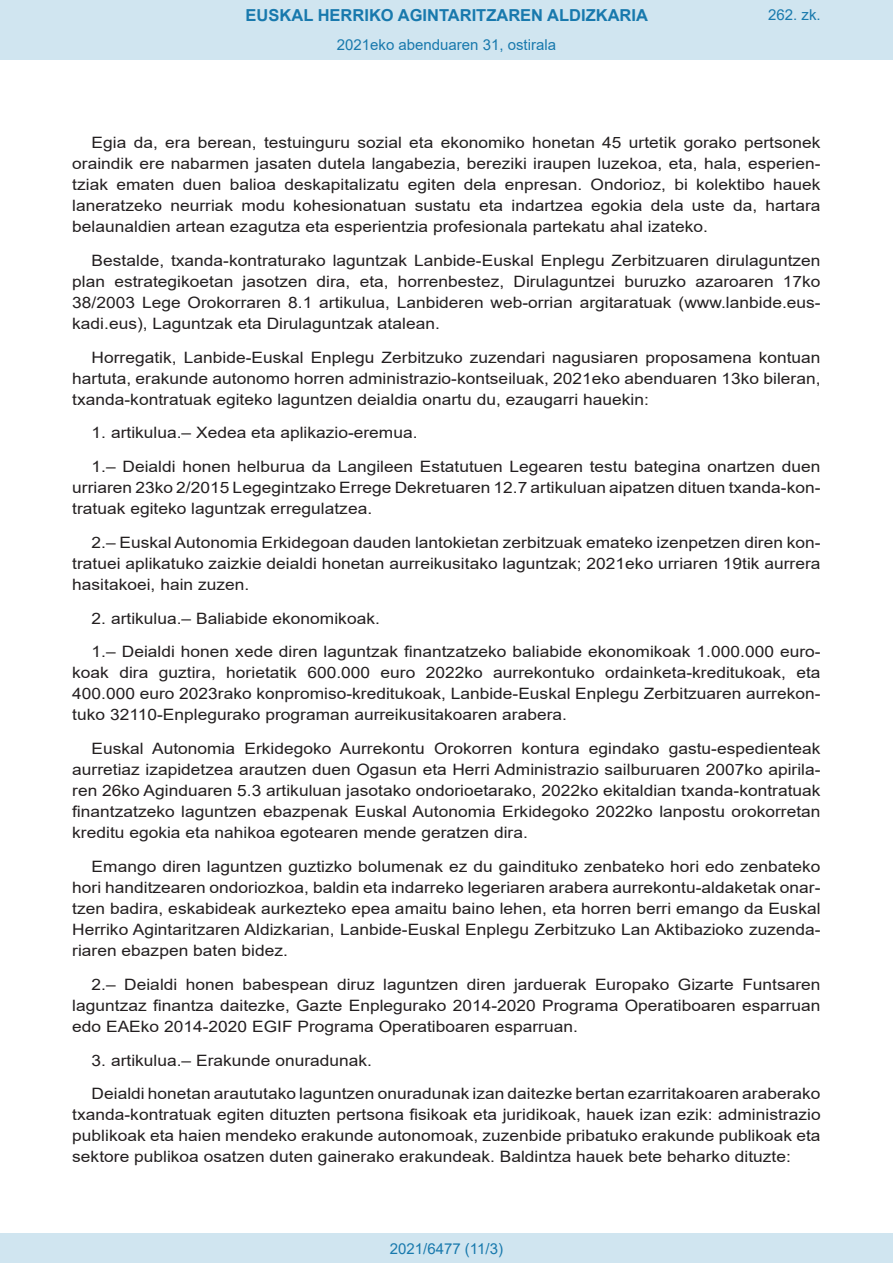
<style>
.page{position:relative;width:893px;height:1263px;background:#fff}
.page>*{position:absolute;margin:0;border:0;box-sizing:border-box;transform-origin:0 0}
.t1{font:700 16.5px "Arial";color:#1879ad}
.BOPVDetalle{font:15.6px/21px "Arial";color:#231f20;text-align:justify;scale:1.11 1}
.Paginacion_Centro{font:15px "Arial";color:#1879ad}
</style>
<div class="page">
<div style="left:0;top:0;width:893px;height:60px;background:#d0e5f0"></div>
<div style="left:0;top:1233px;width:893px;height:30px;background:#d0e5f0"></div>
<p class="t1" style="left:246px;top:3px;width:404px">EUSKAL HERRIKO AGINTARITZAREN ALDIZKARIA</p>
<p class="Paginacion_Centro" style="left:337px;top:35px;width:221px">2021eko abenduaren 31, ostirala</p>
<p class="Paginacion_Centro" style="left:768px;top:5px;width:54px">262. zk.</p>
<p class="BOPVDetalle" style="left:72px;top:132px;width:676px;text-indent:19px">Egia da, era berean, testuinguru sozial eta ekonomiko honetan 45 urtetik gorako pertsonek oraindik ere nabarmen jasaten dutela langabezia, bereziki iraupen luzekoa, eta, hala, esperien&shy;tziak ematen duen balioa deskapitalizatu egiten dela enpresan. Ondorioz, bi kolektibo hauek laneratzeko neurriak modu kohesionatuan sustatu eta indartzea egokia dela uste da, hartara belaunaldien artean ezagutza eta esperientzia profesionala partekatu ahal izateko.</p>
<p class="BOPVDetalle" style="left:72px;top:250px;width:676px;text-indent:19px">Bestalde, txanda-kontraturako laguntzak Lanbide-Euskal Enplegu Zerbitzuaren dirulaguntzen plan estrategikoetan jasotzen dira, eta, horrenbestez, Dirulaguntzei buruzko azaroaren 17ko 38/2003 Lege Orokorraren 8.1 artikulua, Lanbideren web-orrian argitaratuak (www.lanbide.eus&shy;kadi.eus), Laguntzak eta Dirulaguntzak atalean.</p>
<p class="BOPVDetalle" style="left:72px;top:347px;width:676px;text-indent:19px">Horregatik, Lanbide-Euskal Enplegu Zerbitzuko zuzendari nagusiaren proposamena kontuan hartuta, erakunde autonomo horren administrazio-kontseiluak, 2021eko abenduaren 13ko bileran, txanda-kontratuak egiteko laguntzen deialdia onartu du, ezaugarri hauekin:</p>
<p class="BOPVDetalle" style="left:92px;top:422px;width:295px">1. artikulua.– Xedea eta aplikazio-eremua.</p>
<p class="BOPVDetalle" style="left:72px;top:456px;width:676px;text-indent:19px">1.– Deialdi honen helburua da Langileen Estatutuen Legearen testu bategina onartzen duen urriaren 23ko 2/2015 Legegintzako Errege Dekretuaren 12.7 artikuluan aipatzen dituen txanda-kon&shy;tratuak egiteko laguntzak erregulatzea.</p>
<p class="BOPVDetalle" style="left:72px;top:532px;width:676px;text-indent:19px">2.– Euskal Autonomia Erkidegoan dauden lantokietan zerbitzuak emateko izenpetzen diren kon&shy;tratuei aplikatuko zaizkie deialdi honetan aurreikusitako laguntzak; 2021eko urriaren 19tik aurrera hasitakoei, hain zuzen.</p>
<p class="BOPVDetalle" style="left:92px;top:608px;width:261px">2. artikulua.– Baliabide ekonomikoak.</p>
<p class="BOPVDetalle" style="left:72px;top:641px;width:676px;text-indent:19px">1.– Deialdi honen xede diren laguntzak finantzatzeko baliabide ekonomikoak 1.000.000 euro&shy;koak dira guztira, horietatik 600.000 euro 2022ko aurrekontuko ordainketa-kreditukoak, eta 400.000 euro 2023rako konpromiso-kreditukoak, Lanbide-Euskal Enplegu Zerbitzuaren aurrekon&shy;tuko 32110-Enplegurako programan aurreikusitakoaren arabera.</p>
<p class="BOPVDetalle" style="left:72px;top:738px;width:676px;text-indent:19px">Euskal Autonomia Erkidegoko Aurrekontu Orokorren kontura egindako gastu-espedienteak aurretiaz izapidetzea arautzen duen Ogasun eta Herri Administrazio sailburuaren 2007ko apirila&shy;ren 26ko Aginduaren 5.3 artikuluan jasotako ondorioetarako, 2022ko ekitaldian txanda-kontratuak finantzatzeko laguntzen ebazpenak Euskal Autonomia Erkidegoko 2022ko lanpostu orokorretan kreditu egokia eta nahikoa egotearen mende geratzen dira.</p>
<p class="BOPVDetalle" style="left:72px;top:856px;width:676px;text-indent:19px">Emango diren laguntzen guztizko bolumenak ez du gaindituko zenbateko hori edo zenbateko hori handitzearen ondoriozkoa, baldin eta indarreko legeriaren arabera aurrekontu-aldaketak onar&shy;tzen badira, eskabideak aurkezteko epea amaitu baino lehen, eta horren berri emango da Euskal Herriko Agintaritzaren Aldizkarian, Lanbide-Euskal Enplegu Zerbitzuko Lan Aktibazioko zuzenda&shy;riaren ebazpen baten bidez.</p>
<p class="BOPVDetalle" style="left:72px;top:974px;width:676px;text-indent:19px">2.– Deialdi honen babespean diruz laguntzen diren jarduerak Europako Gizarte Funtsaren laguntzaz finantza daitezke, Gazte Enplegurako 2014-2020 Programa Operatiboaren esparruan edo EAEko 2014-2020 EGIF Programa Operatiboaren esparruan.</p>
<p class="BOPVDetalle" style="left:92px;top:1049px;width:254px">3. artikulua.– Erakunde onuradunak.</p>
<p class="BOPVDetalle" style="left:72px;top:1083px;width:676px;text-indent:19px">Deialdi honetan araututako laguntzen onuradunak izan daitezke bertan ezarritakoaren araberako txanda-kontratuak egiten dituzten pertsona fisikoak eta juridikoak, hauek izan ezik: administrazio publikoak eta haien mendeko erakunde autonomoak, zuzenbide pribatuko erakunde publikoak eta sektore publikoa osatzen duten gainerako erakundeak. Baldintza hauek bete beharko dituzte:</p>
<p class="Paginacion_Centro" style="left:390px;top:1238px;width:115px">2021/6477 (11/3)</p>
</div>
